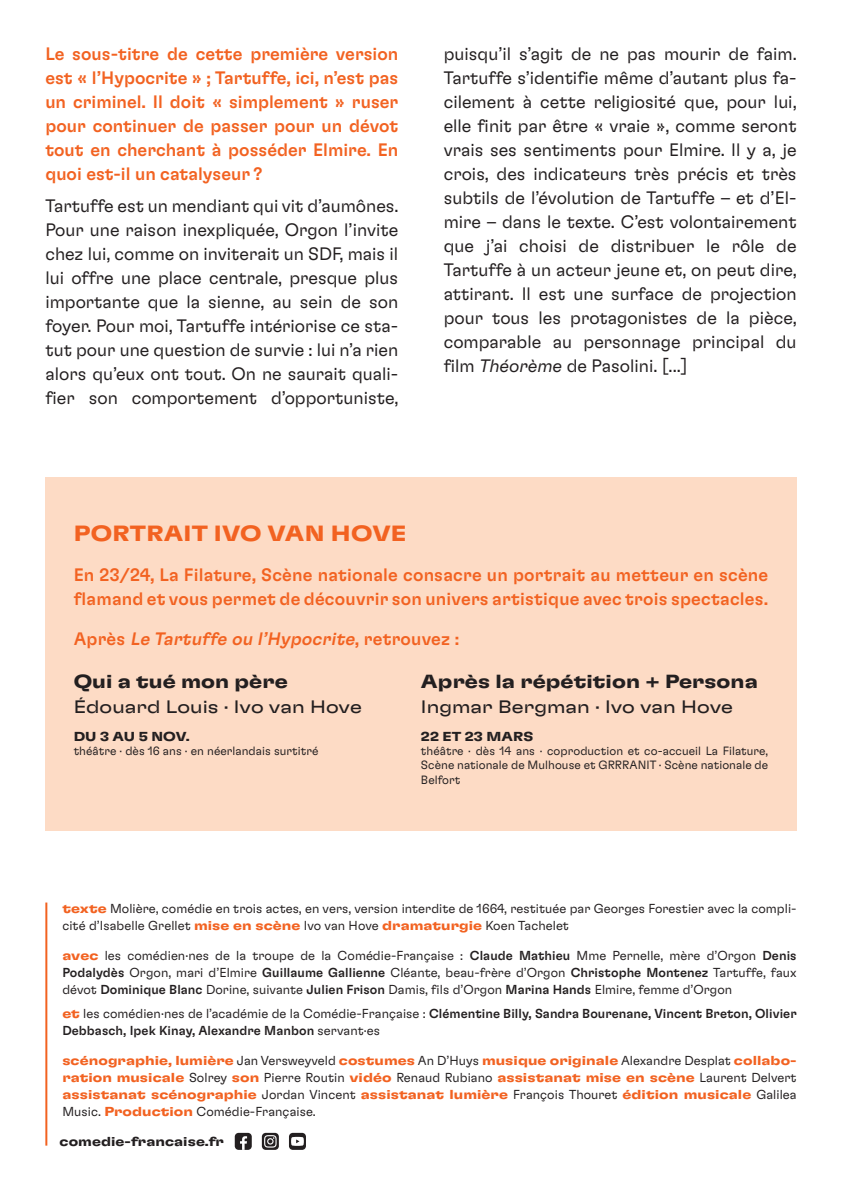
<style>
.page{position:relative;width:842px;height:1191px;background:#fff}
.page>*{position:absolute;margin:0;border:0;box-sizing:border-box;transform-origin:0 0}
.Dates{font:700 expanded 22px "GT Flexa";letter-spacing:.01em;color:#f26221}
.Distribution{font:700 expanded 19px "GT Flexa";letter-spacing:.005em;color:#231f20}
.Texte_entretien{font:300 18px/24px "GT Flexa";color:#231f20;text-align:justify}
.Texte_entretien-2{font:500 18px/24px "GT Flexa";color:#f26221;text-align:justify}
.Dates-2{font:500 18px/24px "GT Flexa";letter-spacing:.01em;color:#f26221}
.Distribution-2{font:expanded 18px "GT Flexa";letter-spacing:.005em;color:#231f20}
.Dates-3{font:italic 500 18px "GT Flexa";color:#f26221}
.Distribution-3{font:300 13px/17px "GT Flexa";letter-spacing:.005em;color:#231f20}
.Distribution-4{font:700 expanded 13px/17px "GT Flexa";letter-spacing:.005em;color:#f26221;text-align:justify}
.Distribution-5{font:500 13px/17px "GT Flexa";letter-spacing:.005em;color:#231f20}
.Distribution-6{font:700 expanded 13px "GT Flexa";letter-spacing:.005em;color:#231f20}
.Distribution-7{font:300 12px/14.4px "GT Flexa";letter-spacing:.005em;color:#231f20;text-align:justify}
.s1{font-style:italic}
.s2{font-style:normal}
.s3{font-weight:700;font-stretch:expanded;color:#f26221}
.s4{font-weight:500}
.s5{font-weight:300}
.s6{font-weight:300;font-stretch:normal;color:#231f20}
</style>
<div class="page">
<hr style="left:45px;top:902px;width:2px;height:243px;background:#f26221">
<div style="left:45px;top:477px;width:752px;height:353px;background:#fddbc5"></div>
<svg style="left:235px;top:1132px;width:17px;height:17px"></svg>
<svg style="left:262px;top:1132px;width:17px;height:17px"></svg>
<svg style="left:289px;top:1132px;width:17px;height:17px"></svg>
<p class="Texte_entretien-2" style="left:45px;top:41px;width:354px">Le sous-titre de cette première version est « l’Hypocrite » ; Tartuffe, ici, n’est pas un criminel. Il doit « simplement » ruser pour continuer de passer pour un dévot tout en cherchant à posséder Elmire. En quoi est-il un catalyseur ?</p>
<p class="Texte_entretien" style="left:45px;top:193px;width:355px">Tartuffe est un mendiant qui vit d’aumônes.<br>Pour une raison inexpliquée, Orgon l’invite chez lui, comme on inviterait un SDF, mais il lui offre une place centrale, presque plus importante que la sienne, au sein de son foyer. Pour moi, Tartuffe intériorise ce sta&shy;tut pour une question de survie : lui n’a rien alors qu’eux ont tout. On ne saurait quali&shy;fier son comportement d’opportuniste,</p>
<p class="Texte_entretien" style="left:444px;top:41px;width:355px">puisqu’il s’agit de ne pas mourir de faim.<br>Tartuffe s’identifie même d’autant plus fa&shy;cilement à cette religiosité que, pour lui, elle finit par être « vraie », comme seront vrais ses sentiments pour Elmire. Il y a, je crois, des indicateurs très précis et très subtils de l’évolution de Tartuffe – et d’El&shy;mire – dans le texte. C’est volontairement que j’ai choisi de distribuer le rôle de Tartuffe à un acteur jeune et, on peut dire, attirant. Il est une surface de projection pour tous les protagonistes de la pièce, comparable au personnage principal du film <span class="s1">Théorème</span> de Pasolini. [...]</p>
<p class="Dates" style="left:74px;top:519px;width:334px">PORTRAIT IVO VAN HOVE</p>
<p class="Dates-2" style="left:74px;top:562px;width:696px">En 23/24, La Filature, Scène nationale consacre un portrait au metteur en scène flamand et vous permet de découvrir son univers artistique avec trois spectacles.</p>
<p class="Dates-3" style="left:74px;top:627px;width:387px"><span class="s2">A p r è s</span> Le Tartuffe ou l’Hypocrite<span class="s2">, r e t r o u ve z :</span></p>
<p class="Distribution" style="left:74px;top:670px;width:216px">Qui a tué mon père</p>
<p class="Distribution-2" style="left:74px;top:695px;width:290px">Édouard Louis · Ivo van Hove</p>
<p class="Distribution-6" style="left:74px;top:728px;width:117px">DU 3 AU 5 NOV.</p>
<p class="Distribution-7" style="left:74px;top:743px;width:246px">théâtre · dès 16 ans · en néerlandais surtitré</p>
<p class="Distribution" style="left:421px;top:670px;width:338px">Après la répétition + Persona</p>
<p class="Distribution-2" style="left:421px;top:695px;width:313px">Ingmar Bergman · Ivo van Hove</p>
<p class="Distribution-6" style="left:421px;top:728px;width:114px">22 ET 23 MARS</p>
<p class="Distribution-7" style="left:421px;top:743px;width:349px">théâtre · dès 14 ans · coproduction et co-accueil La Filature, Scène nationale de Mulhouse et GRRRANIT · Scène nationale de Belfort</p>
<p class="Distribution-3" style="left:62px;top:899px;width:736px"><span class="s3">texte</span> Molière, comédie en trois actes, en vers, version interdite de 1664, restituée par Georges Forestier avec la compli&shy;cité d’Isabelle Grellet <span class="s3">mise en scène</span> Ivo van Hove <span class="s3">dramaturgie</span> Koen Tachelet</p>
<p class="Distribution-3" style="left:62px;top:946px;width:736px;text-align:justify"><span class="s3">avec</span> les comédien·nes de la troupe de la Comédie-Française : <span class="s4">Claude Mathieu</span> Mme Pernelle, mère d’Orgon <span class="s4">Denis Podalydès</span> Orgon, mari d’Elmire <span class="s4">Guillaume Gallienne</span> Cléante, beau-frère d’Orgon <span class="s4">Christophe Montenez</span> Tartuffe, faux dévot <span class="s4">Dominique Blanc</span> Dorine, suivante <span class="s4">Julien Frison</span> Damis, fils d’Orgon <span class="s4">Marina Hands</span> Elmire, femme d’Orgon</p>
<p class="Distribution-5" style="left:62px;top:1004px;width:736px"><span class="s3">et</span> <span class="s5">les comédien·nes de l’académie de la Comédie-Française :</span> Clémentine Billy, Sandra Bourenane, Vincent Breton, Olivier<br>Debbasch, Ipek Kinay, Alexandre Manbon <span class="s5">servant·es</span></p>
<p class="Distribution-4" style="left:62px;top:1051px;width:736px">scénographie, lumière <span class="s6">Jan Versweyveld</span> costumes <span class="s6">An D’Huys</span> musique originale <span class="s6">Alexandre Desplat</span> collabo&shy;ration musicale <span class="s6">Solrey</span> son <span class="s6">Pierre Routin</span> vidéo <span class="s6">Renaud Rubiano</span> assistanat mise en scène <span class="s6">Laurent Delvert </span>assistanat scénographie <span class="s6">Jordan Vincent</span> assistanat lumière <span class="s6">François Thouret</span> édition musicale <span class="s6">Galilea Music.</span> Production <span class="s6">Comédie-Française.</span></p>
<p class="Distribution-6" style="left:60px;top:1133px;width:166px">comedie-francaise.fr</p>
</div>
